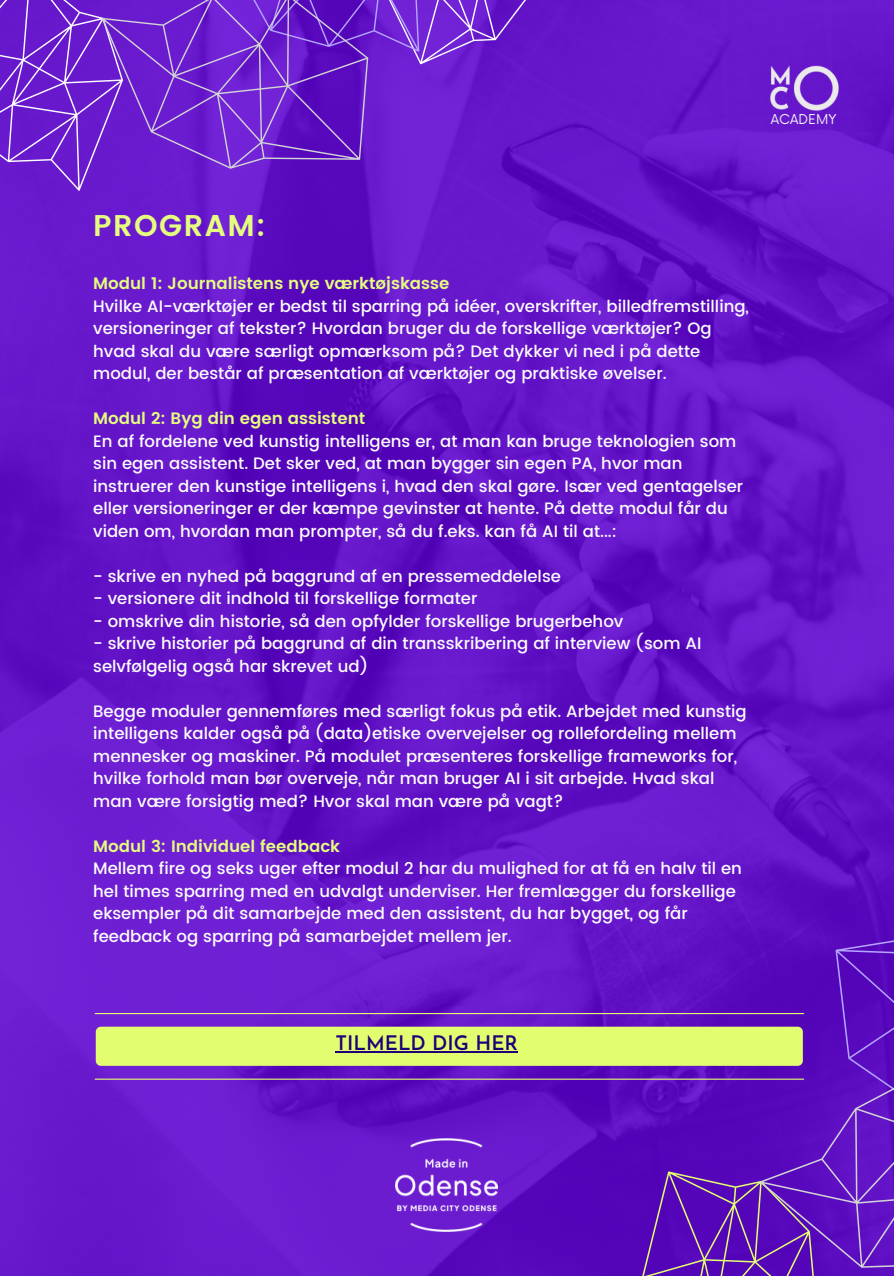
<style>
.page{position:relative;width:894px;height:1276px;background:#fff}
.page>*{position:absolute;margin:0;border:0;box-sizing:border-box;transform-origin:0 0}
.t1{font:600 30px "Poppins";letter-spacing:.05em;color:#e5fd7e}
.t2{font:600 20.1px "Josefin Sans";color:#1e0078}
.t3{font:500 16.5px/22.5px "Poppins";color:#fdfdfd}
.t4{font:600 16.5px "Poppins";color:#e5fd7e}
.t5{font:13.35px "Now";color:#f2f2f2}
</style>
<div class="page">
<img style="left:0;top:0;width:893px;height:1276px">
<svg style="left:641px;top:921px;width:252px;height:355px;background:#5e12bc"></svg>
<svg style="left:0;top:0;width:529px;height:191px;background:#7026ce"></svg>
<img style="left:760px;top:51px;width:87px;height:60px">
<div style="left:96px;top:1026px;width:706px;height:40px;background:#e3fd71;border-radius:5px"></div>
<hr style="left:335px;top:1051px;width:183px;height:1px;background:#1e0078">
<hr style="left:95px;top:1013px;width:708px;height:1px;background:#e3fd71">
<hr style="left:95px;top:1078px;width:708px;height:2px;background:#e3fd71">
<img style="left:395px;top:1138px;width:102px;height:93px">
<p class="t5" style="left:770px;top:108px;width:67px">ACADEMY</p>
<h1 class="t1" style="left:93px;top:203px;width:174px">PROGRAM:</h1>
<p class="t4" style="left:93px;top:271px;width:358px">Modul 1: Journalistens nye værktøjskasse</p>
<p class="t3" style="left:93px;top:295px;width:657px">Hvilke AI-værktøjer er bedst til sparring på idéer, overskrifter, billedfremstilling, versioneringer af tekster? Hvordan bruger du de forskellige værktøjer? Og hvad skal du være særligt opmærksom på? Det dykker vi ned i på dette modul, der består af præsentation af værktøjer og praktiske øvelser.</p>
<p class="t4" style="left:93px;top:406px;width:273px">Modul 2: Byg din egen assistent</p>
<p class="t3" style="left:93px;top:430px;width:651px">En af fordelene ved kunstig intelligens er, at man kan bruge teknologien som sin egen assistent. Det sker ved, at man bygger sin egen PA, hvor man instruerer den kunstige intelligens i, hvad den skal gøre. Især ved gentagelser eller versioneringer er der kæmpe gevinster at hente. På dette modul får du viden om, hvordan man prompter, så du f.eks. kan få AI til at...:</p>
<p class="t3" style="left:93px;top:565px;width:469px">- skrive en nyhed på baggrund af en pressemeddelelse</p>
<p class="t3" style="left:93px;top:588px;width:385px">- versionere dit indhold til forskellige formater</p>
<p class="t3" style="left:93px;top:610px;width:531px">- omskrive din historie, så den opfylder forskellige brugerbehov</p>
<p class="t3" style="left:93px;top:633px;width:609px">- skrive historier på baggrund af din transskribering af interview (som AI selvfølgelig også har skrevet ud)</p>
<p class="t3" style="left:93px;top:700px;width:655px">Begge moduler gennemføres med særligt fokus på etik. Arbejdet med kunstig intelligens kalder også på (data)etiske overvejelser og rollefordeling mellem mennesker og maskiner. På modulet præsenteres forskellige frameworks for, hvilke forhold man bør overveje, når man bruger AI i sit arbejde. Hvad skal man være forsigtig med? Hvor skal man være på vagt?</p>
<p class="t4" style="left:93px;top:834px;width:248px">Modul 3: Individuel feedback</p>
<p class="t3" style="left:93px;top:858px;width:650px">Mellem fire og seks uger efter modul 2 har du mulighed for at få en halv til en hel times sparring med en udvalgt underviser. Her fremlægger du forskellige eksempler på dit samarbejde med den assistent, du har bygget, og får feedback og sparring på samarbejdet mellem jer.</p>
<p class="t2" style="left:335px;top:1026px;width:184px">TILMELD DIG HER</p>
</div>
